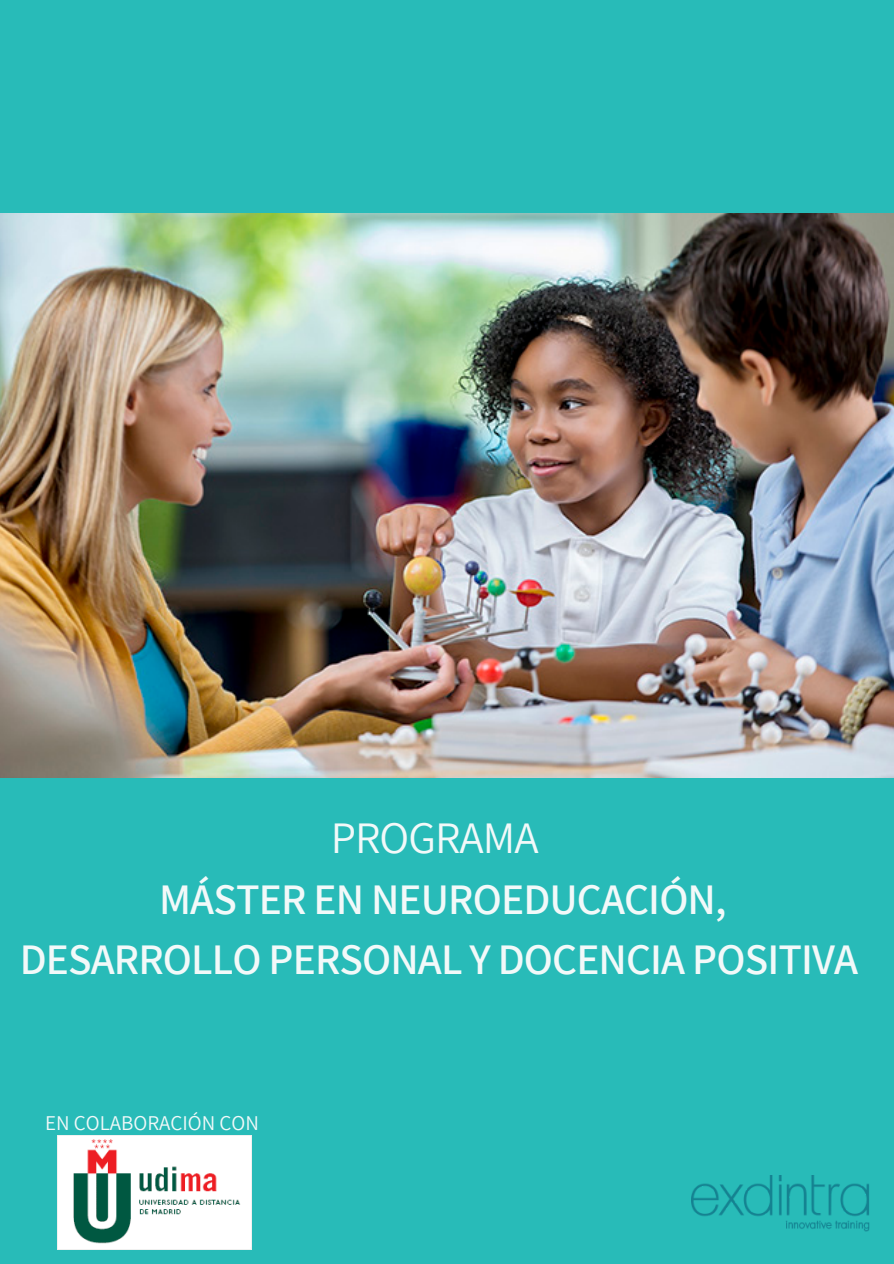
<style>
.page{position:relative;width:894px;height:1264px;background:#fff}
.page>*{position:absolute;margin:0;border:0;box-sizing:border-box;transform-origin:0 0}
.t1{font:45px "Assistant";letter-spacing:-.02em;color:#f2f9f9}
.t2{font:600 43.5px "Assistant";letter-spacing:-.02em;color:#f2f9f9}
.t3{font:21px "Assistant";color:#f2f9f9}
</style>
<div class="page">
<div style="left:0;top:0;width:893px;height:1263px;background:#28bbb8"></div>
<img style="left:0;top:214px;width:893px;height:563px">
<img style="left:691px;top:1175px;width:177px;height:56px">
<img style="left:57px;top:1135px;width:194px;height:114px">
<p class="t1" style="left:330px;top:806px;width:209px">PROGRAMA</p>
<p class="t2" style="left:159px;top:869px;width:569px">MÁSTER EN NEUROEDUCACIÓN,</p>
<p class="t2" style="left:20px;top:930px;width:839px">DESARROLLO PERSONAL Y DOCENCIA POSITIVA</p>
<p class="t3" style="left:45px;top:1108px;width:215px">EN COLABORACIÓN CON</p>
</div>
